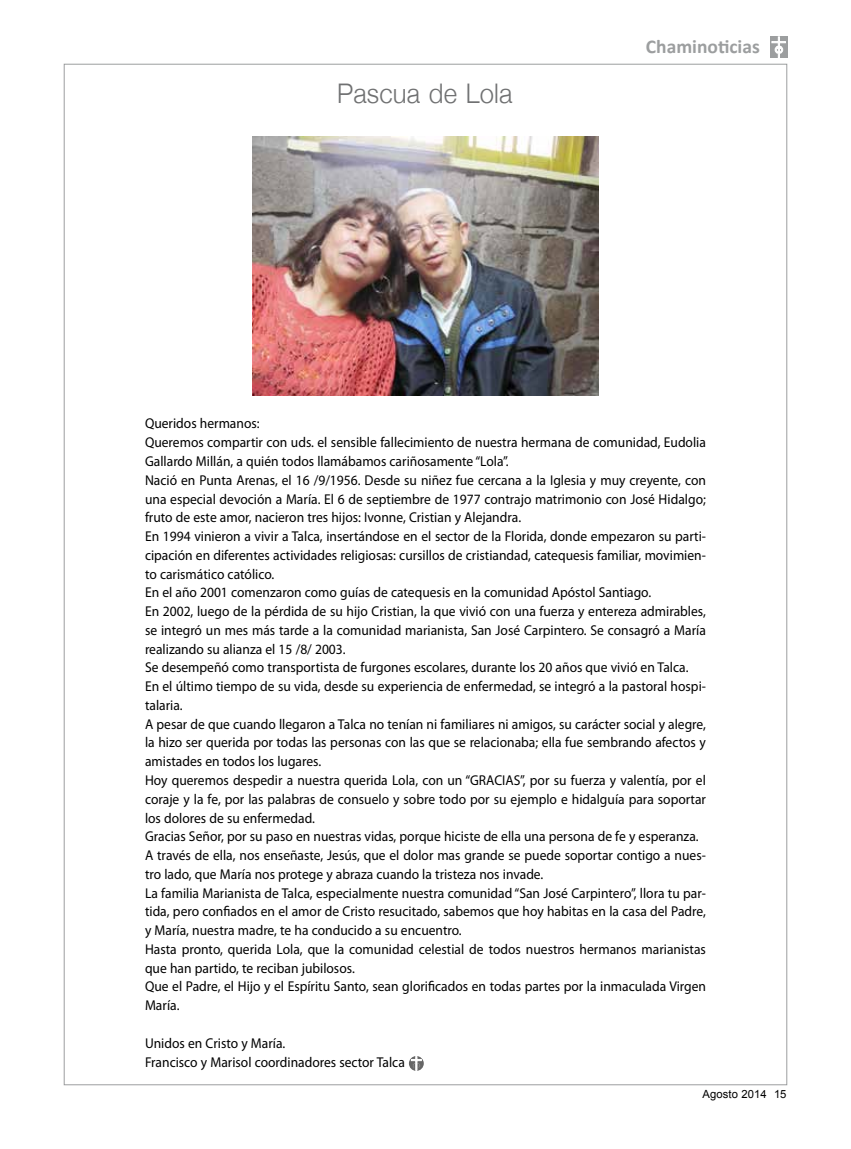
<style>
.page{position:relative;width:851px;height:1149px;background:#fff}
.page>*{position:absolute;margin:0;border:0;box-sizing:border-box;transform-origin:0 0}
.t1{font:300 27px "Helvetica Neue";letter-spacing:.005em;color:#707172;scale:.95 1}
.t2{font:700 19.5px "Calibri";color:#9c9e9f}
.t3{font:14.25px/18.8px "Myriad Pro";color:#000;scale:.95 1}
.t4{font:11.25px "Arial";letter-spacing:.01em;color:#000}
</style>
<div class="page">
<svg style="left:770px;top:37px;width:17px;height:21px"></svg>
<svg style="left:771px;top:37px;width:14px;height:21px"></svg>
<svg style="left:409px;top:1055px;width:14px;height:15px"></svg>
<svg style="left:411px;top:1055px;width:10px;height:15px"></svg>
<img style="left:252px;top:136px;width:346px;height:260px">
<h1 class="t1" style="left:337px;top:77px;width:186px">Pascua de Lola</h1>
<h2 class="t2" style="left:645px;top:34px;width:115px">Chaminoticias</h2>
<p class="t3" style="left:145px;top:414px;width:592px">Queridos hermanos:<br>Queremos compartir con uds. el sensible fallecimiento de nuestra hermana de comunidad, Eudolia Gallardo Millán, a quién todos llamábamos cariñosamente “Lola”.<br>Nació en Punta Arenas, el 16 /9/1956. Desde su niñez fue cercana a la Iglesia y muy creyente, con una especial devoción a María. El 6 de septiembre de 1977 contrajo matrimonio con José Hidalgo; fruto de este amor, nacieron tres hijos: Ivonne, Cristian y Alejandra.<br>En 1994 vinieron a vivir a Talca, insertándose en el sector de la Florida, donde empezaron su parti&shy;cipación en diferentes actividades religiosas: cursillos de cristiandad, catequesis familiar, movimien&shy;to carismático católico.<br>En el año 2001 comenzaron como guías de catequesis en la comunidad Apóstol Santiago.<br>En 2002, luego de la pérdida de su hijo Cristian, la que vivió con una fuerza y entereza admirables, se integró un mes más tarde a la comunidad marianista, San José Carpintero. Se consagró a María realizando su alianza el 15 /8/ 2003.<br>Se desempeñó como transportista de furgones escolares, durante los 20 años que vivió en Talca.<br>En el último tiempo de su vida, desde su experiencia de enfermedad, se integró a la pastoral hospi&shy;talaria.<br>A pesar de que cuando llegaron a Talca no tenían ni familiares ni amigos, su carácter social y alegre, la hizo ser querida por todas las personas con las que se relacionaba; ella fue sembrando afectos y amistades en todos los lugares.<br>Hoy queremos despedir a nuestra querida Lola, con un “GRACIAS”, por su fuerza y valentía, por el coraje y la fe, por las palabras de consuelo y sobre todo por su ejemplo e hidalguía para soportar los dolores de su enfermedad.<br>Gracias Señor, por su paso en nuestras vidas, porque hiciste de ella una persona de fe y esperanza.<br>A través de ella, nos enseñaste, Jesús, que el dolor mas grande se puede soportar contigo a nues&shy;tro lado, que María nos protege y abraza cuando la tristeza nos invade.<br>La familia Marianista de Talca, especialmente nuestra comunidad “San José Carpintero”, llora tu par&shy;tida, pero confiados en el amor de Cristo resucitado, sabemos que hoy habitas en la casa del Padre, y María, nuestra madre, te ha conducido a su encuentro.<br>Hasta pronto, querida Lola, que la comunidad celestial de todos nuestros hermanos marianistas que han partido, te reciban jubilosos.<br>Que el Padre, el Hijo y el Espíritu Santo, sean glorificados en todas partes por la inmaculada Virgen María.</p>
<p class="t3" style="left:145px;top:1032px;width:275px">Unidos en Cristo y María.<br>Francisco y Marisol coordinadores sector Talca</p>
<p class="t4" style="left:702px;top:1086px;width:86px">Agosto 2014 15</p>
</div>
